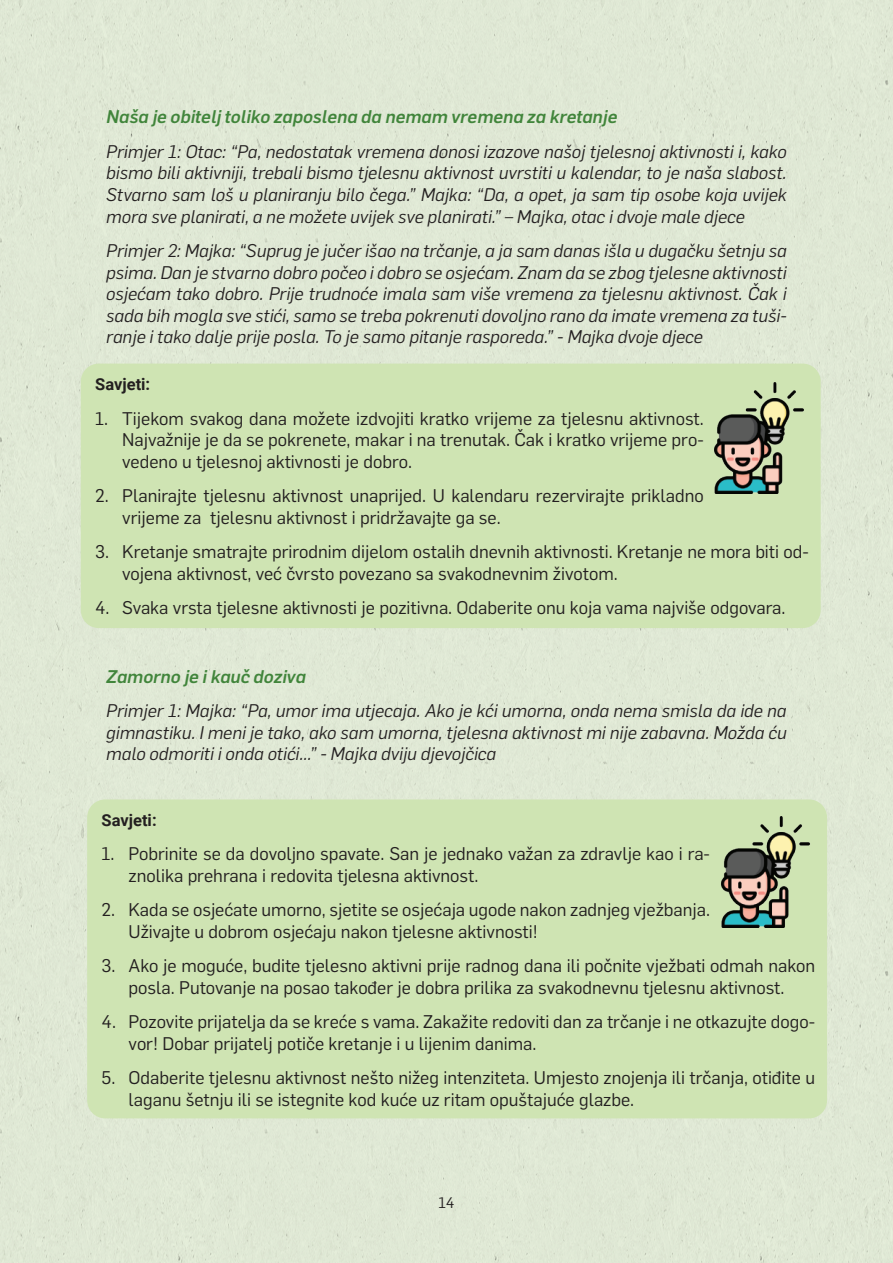
<style>
.page{position:relative;width:893px;height:1263px;background:#dfe8d5}
.page>*{position:absolute;margin:0;border:0;box-sizing:border-box;transform-origin:0 0}
.t1{font:18px/21.6px "Flama";color:#231f20}
.t2{font:italic 18px/21.6px "Flama";color:#231f20;text-align:justify}
.t3{font:italic 500 18px "Flama";color:#41853b}
.t4{font:700 16.5px "Roboto";color:#231f20}
.t5{font:15px "Flama";color:#231f20}
</style>
<div class="page">
<div style="left:81px;top:364px;width:740px;height:264px;background:#cfe4b3;border-radius:18px"></div>
<div style="left:87px;top:799px;width:740px;height:319px;background:#cfe4b3;border-radius:18px"></div>
<img style="left:714px;top:383px;width:90px;height:110px">
<img style="left:721px;top:816px;width:89px;height:111px">
<p class="t3" style="left:106px;top:104px;width:513px">Naša je obitelj toliko zaposlena da nemam vremena za kretanje</p>
<p class="t2" style="left:106px;top:140px;width:682px">Primjer 1: Otac: “Pa, nedostatak vremena donosi izazove našoj tjelesnoj aktivnosti i, kako bismo bili aktivniji, trebali bismo tjelesnu aktivnost uvrstiti u kalendar, to je naša slabost.<br>Stvarno sam loš u planiranju bilo čega.” Majka: “Da, a opet, ja sam tip osobe koja uvijek mora sve planirati, a ne možete uvijek sve planirati.” – Majka, otac i dvoje male djece</p>
<p class="t2" style="left:106px;top:239px;width:682px">Primjer 2: Majka: “Suprug je jučer išao na trčanje, a ja sam danas išla u dugačku šetnju sa psima. Dan je stvarno dobro počeo i dobro se osjećam. Znam da se zbog tjelesne aktivnosti osjećam tako dobro. Prije trudnoće imala sam više vremena za tjelesnu aktivnost. Čak i sada bih mogla sve stići, samo se treba pokrenuti dovoljno rano da imate vremena za tuši&shy;ranje i tako dalje prije posla. To je samo pitanje rasporeda.” - Majka dvoje djece</p>
<p class="t4" style="left:95px;top:373px;width:57px">Savjeti:</p>
<p class="t1" style="left:122px;top:406px;width:583px;text-align:justify;text-indent:-27px">1. Tijekom svakog dana možete izdvojiti kratko vrijeme za tjelesnu aktivnost.<br>Najvažnije je da se pokrenete, makar i na trenutak. Čak i kratko vrijeme pro&shy;vedeno u tjelesnoj aktivnosti je dobro.</p>
<p class="t1" style="left:122px;top:484px;width:583px;text-indent:-27px">2. Planirajte tjelesnu aktivnost unaprijed. U kalendaru rezervirajte prikladno vrijeme za tjelesnu aktivnost i pridržavajte ga se.</p>
<p class="t1" style="left:122px;top:540px;width:688px;text-indent:-27px">3. Kretanje smatrajte prirodnim dijelom ostalih dnevnih aktivnosti. Kretanje ne mora biti od&shy;vojena aktivnost, već čvrsto povezano sa svakodnevnim životom.</p>
<p class="t1" style="left:95px;top:596px;width:692px">4. Svaka vrsta tjelesne aktivnosti je pozitivna. Odaberite onu koja vama najviše odgovara.</p>
<p class="t3" style="left:106px;top:663px;width:201px">Zamorno je i kauč doziva</p>
<p class="t2" style="left:106px;top:699px;width:682px">Primjer 1: Majka: “Pa, umor ima utjecaja. Ako je kći umorna, onda nema smisla da ide na gimnastiku. I meni je tako, ako sam umorna, tjelesna aktivnost mi nije zabavna. Možda ću malo odmoriti i onda otići...” - Majka dviju djevojčica</p>
<p class="t4" style="left:102px;top:809px;width:57px">Savjeti:</p>
<p class="t1" style="left:129px;top:842px;width:583px;text-indent:-27px">1. Pobrinite se da dovoljno spavate. San je jednako važan za zdravlje kao i ra&shy;znolika prehrana i redovita tjelesna aktivnost.</p>
<p class="t1" style="left:129px;top:898px;width:583px;text-indent:-27px">2. Kada se osjećate umorno, sjetite se osjećaja ugode nakon zadnjeg vježbanja.<br>Uživajte u dobrom osjećaju nakon tjelesne aktivnosti!</p>
<p class="t1" style="left:102px;top:954px;width:715px;text-align:center">3. Ako je moguće, budite tjelesno aktivni prije radnog dana ili počnite vježbati odmah nakon posla. Putovanje na posao također je dobra prilika za svakodnevnu tjelesnu aktivnost.</p>
<p class="t1" style="left:129px;top:1010px;width:688px;text-indent:-27px">4. Pozovite prijatelja da se kreće s vama. Zakažite redoviti dan za trčanje i ne otkazujte dogo&shy;vor! Dobar prijatelj potiče kretanje i u lijenim danima.</p>
<p class="t1" style="left:129px;top:1066px;width:688px;text-indent:-27px">5. Odaberite tjelesnu aktivnost nešto nižeg intenziteta. Umjesto znojenja ili trčanja, otiđite u laganu šetnju ili se istegnite kod kuće uz ritam opuštajuće glazbe.</p>
<p class="t5" style="left:438px;top:1193px;width:18px">14</p>
</div>
